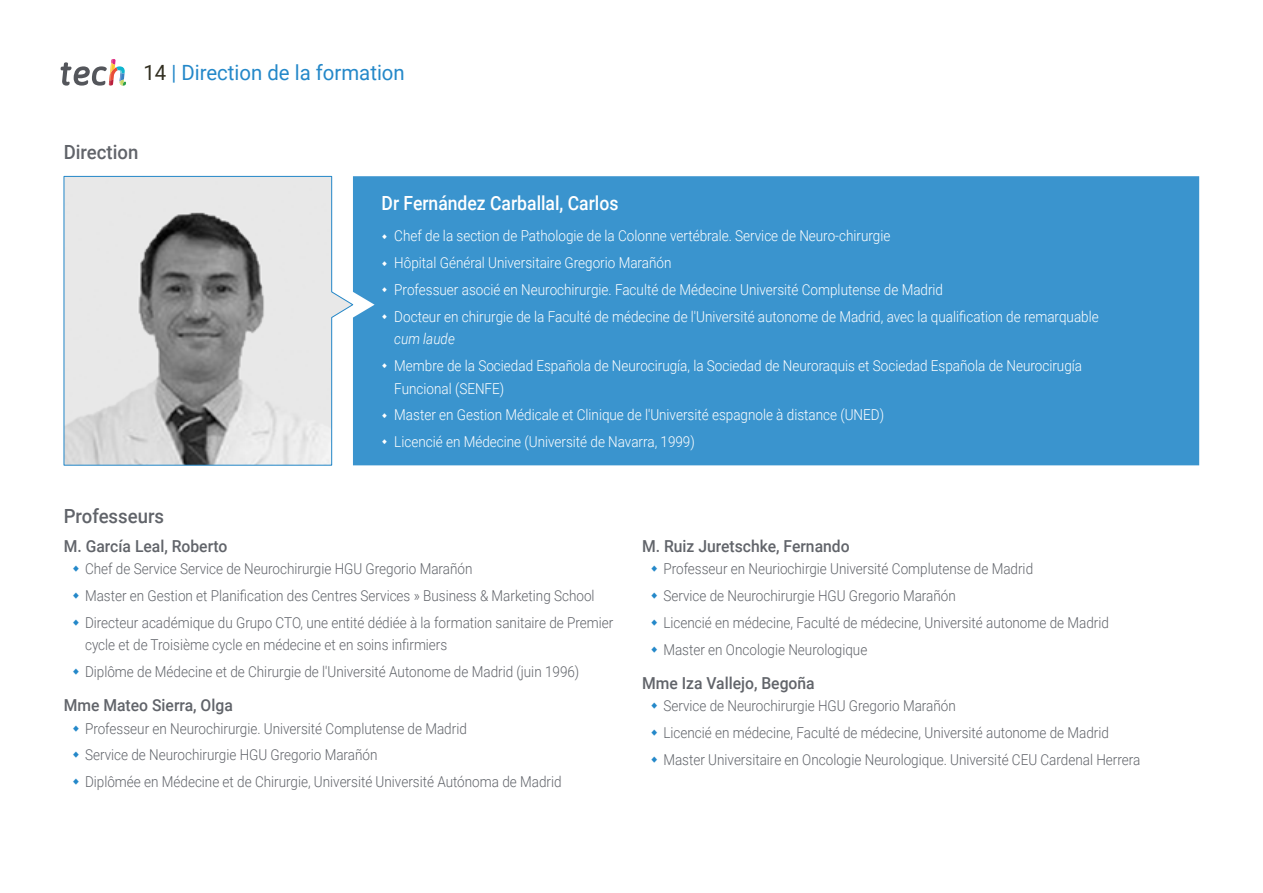
<style>
.page{position:relative;width:1263px;height:893px;background:#fff}
.page>*{position:absolute;margin:0;border:0;box-sizing:border-box;transform-origin:0 0}
.t1{font:21px "Roboto";color:#2488c9}
.t2{font:500 19.5px "Roboto";color:#fff;scale:.9 1}
.t3{font:500 19.5px "Roboto";color:#61646a;scale:.95 1}
.t4{font:500 16.5px "Roboto";color:#61646a;scale:.95 1}
.t5{font:300 15px/26.7px "Roboto";color:#61646a;scale:.9 1}
.t6{font:300 15px/26.7px "Roboto";color:#fff;scale:.9 1}
.t7{font:italic 300 15px "Roboto";color:#fff;scale:.9 1}
.s1{color:#312e20}
</style>
<div class="page">
<div style="left:353px;top:176px;width:846px;height:289px;background:#3a94ce"></div>
<svg style="left:64px;top:176px;width:289px;height:290px;background:#c7c8c9"></svg>
<svg style="left:61px;top:59px;width:65px;height:27px"></svg>
<svg style="left:382px;top:234px;width:5px;height:5px"></svg>
<svg style="left:382px;top:261px;width:5px;height:5px"></svg>
<svg style="left:382px;top:287px;width:5px;height:5px"></svg>
<svg style="left:382px;top:314px;width:5px;height:5px"></svg>
<svg style="left:382px;top:363px;width:5px;height:5px"></svg>
<svg style="left:382px;top:413px;width:5px;height:5px"></svg>
<svg style="left:382px;top:439px;width:5px;height:5px"></svg>
<h1 class="t1" style="left:144px;top:57px;width:263px"><span class="s1">14</span> | Direction de la formation</h1>
<h2 class="t3" style="left:64px;top:139px;width:80px">Direction</h2>
<h2 class="t2" style="left:382px;top:189px;width:265px">Dr Fernández Carballal, Carlos</h2>
<p class="t6" style="left:394px;top:222px;width:784px">Chef de la section de Pathologie de la Colonne vertébrale. Service de Neuro-chirurgie<br>Hôpital Général Universitaire Gregorio Marañón<br>Professuer asocié en Neurochirurgie. Faculté de Médecine Université Complutense de Madrid<br>Docteur en chirurgie de la Faculté de médecine de l'Université autonome de Madrid, avec la qualification de remarquable</p>
<p class="t7" style="left:394px;top:328px;width:69px">cum laude</p>
<p class="t6" style="left:394px;top:354px;width:766px;line-height:22.5px">Membre de la Sociedad Española de Neurocirugía, la Sociedad de Neuroraquis et Sociedad Española de Neurocirugía<br>Funcional (SENFE)</p>
<p class="t6" style="left:394px;top:401px;width:546px">Master en Gestion Médicale et Clinique de l'Université espagnole à distance (UNED)<br>Licencié en Médecine (Université de Navarra, 1999)</p>
<h2 class="t3" style="left:64px;top:502px;width:107px">Professeurs</h2>
<p class="t4" style="left:64px;top:534px;width:174px">M. García Leal, Roberto</p>
<p class="t5" style="left:85px;top:555px;width:588px">Chef de Service Service de Neurochirurgie HGU Gregorio Marañón<br>Master en Gestion et Planification des Centres Services » Business &amp; Marketing School<br>Directeur académique du Grupo CTO, une entité dédiée à la formation sanitaire de Premier</p>
<p class="t5" style="left:85px;top:631px;width:551px">cycle et de Troisième cycle en médecine et en soins infirmiers<br>Diplôme de Médecine et de Chirurgie de l'Université Autonome de Madrid (juin 1996)</p>
<p class="t4" style="left:64px;top:694px;width:179px">Mme Mateo Sierra, Olga</p>
<p class="t5" style="left:85px;top:714px;width:531px">Professeur en Neurochirurgie. Université Complutense de Madrid<br>Service de Neurochirurgie HGU Gregorio Marañón<br>Diplômée en Médecine et de Chirurgie, Université Université Autónoma de Madrid</p>
<p class="t4" style="left:642px;top:534px;width:220px">M. Ruiz Juretschke, Fernando</p>
<p class="t5" style="left:663px;top:555px;width:497px">Professeur en Neuriochirgie Université Complutense de Madrid<br>Service de Neurochirurgie HGU Gregorio Marañón<br>Licencié en médecine, Faculté de médecine, Université autonome de Madrid Master en Oncologie Neurologique</p>
<p class="t4" style="left:642px;top:671px;width:183px">Mme Iza Vallejo, Begoña</p>
<p class="t5" style="left:663px;top:692px;width:531px">Service de Neurochirurgie HGU Gregorio Marañón<br>Licencié en médecine, Faculté de médecine, Université autonome de Madrid<br>Master Universitaire en Oncologie Neurologique. Université CEU Cardenal Herrera</p>
</div>
